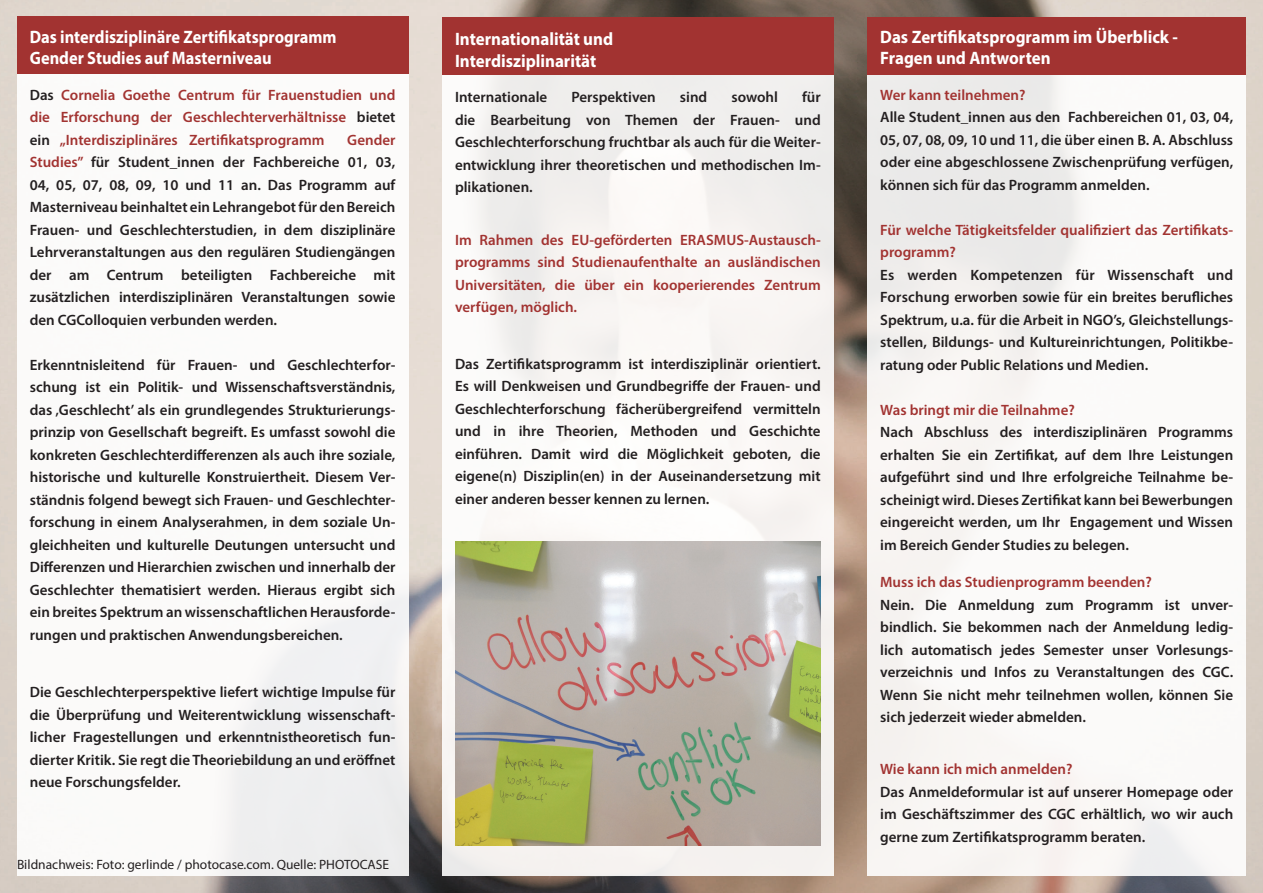
<style>
.page{position:relative;width:1263px;height:893px;background:#fff}
.page>*{position:absolute;margin:0;border:0;box-sizing:border-box;transform-origin:0 0}
.t1{font:700 18px/21.8px "Myriad Pro";color:#fff;scale:.94 1}
.t2{font:700 18px/21.8px "Myriad Pro";color:#fff;scale:.91 1}
.t3{font:600 15px/22.5px "Myriad Pro";color:#231f20;text-align:justify}
.t4{font:600 15px/22.5px "Myriad Pro";color:#a23331;text-align:justify}
.t5{font:13.5px "Myriad Pro";color:#231f20}
.s1{color:#231f20}
.s2{color:#a23331}
</style>
<div class="page">
<img style="left:0;top:0;width:1263px;height:893px">
<div style="left:442px;top:17px;width:391px;height:859px;background:#f8f5f3"></div>
<div style="left:442px;top:17px;width:391px;height:57px;background:#a23331"></div>
<div style="left:17px;top:17px;width:391px;height:859px;background:#fff"></div>
<div style="left:867px;top:17px;width:379px;height:859px;background:linear-gradient(to right,#f3f0ee,#fcfcfb)"></div>
<div style="left:867px;top:17px;width:379px;height:57px;background:#a23331"></div>
<div style="left:17px;top:16px;width:391px;height:58px;background:#a23331"></div>
<img style="left:455px;top:541px;width:366px;height:304px">
<p class="t2" style="left:30px;top:25px;width:339px">Das interdisziplinäre Zertifikatsprogramm<br>Gender Studies auf Masterniveau</p>
<p class="t4" style="left:30px;top:83px;width:367px"><span class="s1">Das</span> Cornelia Goethe Centrum für Frauenstudien und die Erforschung der Geschlechterverhältnisse <span class="s1">bietet ein</span> „Interdisziplinäres Zertifikatsprogramm</p>
<p class="t3" style="left:30px;top:128px;width:367px;text-indent:317px"><span class="s2">Gender Studies”</span> für Student_innen der Fachbereiche 01, 03, 04, 05, 07, 08, 09, 10 und 11 an. Das Programm auf Masterniveau beinhaltet ein Lehrangebot für den Bereich Frauen- und Geschlechterstudien, in dem disziplinäre Lehrveranstaltungen aus den regulären Studiengängen der am Centrum beteiligten Fachbereiche mit zusätzlichen interdisziplinären Veranstaltungen sowie den CGColloquien verbunden werden.</p>
<p class="t3" style="left:30px;top:353px;width:367px">Erkenntnisleitend für Frauen- und Geschlechterfor&shy;schung ist ein Politik- und Wissenschaftsverständnis, das ‚Geschlecht’ als ein grundlegendes Strukturierungs&shy;prinzip von Gesellschaft begreift. Es umfasst sowohl die konkreten Geschlechterdifferenzen als auch ihre soziale, historische und kulturelle Konstruiertheit. Diesem Ver&shy;ständnis folgend bewegt sich Frauen- und Geschlechter&shy;forschung in einem Analyserahmen, in dem soziale Un&shy;gleichheiten und kulturelle Deutungen untersucht und Differenzen und Hierarchien zwischen und innerhalb der Geschlechter thematisiert werden. Hieraus ergibt sich ein breites Spektrum an wissenschaftlichen Herausforde&shy;rungen und praktischen Anwendungsbereichen.</p>
<p class="t3" style="left:30px;top:680px;width:367px">Die Geschlechterperspektive liefert wichtige Impulse für die Überprüfung und Weiterentwicklung wissenschaft&shy;licher Fragestellungen und erkenntnistheoretisch fun&shy;dierter Kritik. Sie regt die Theoriebildung an und eröffnet neue Forschungsfelder.</p>
<p class="t5" style="left:17px;top:856px;width:374px">Bildnachweis: Foto: gerlinde / photocase.com. Quelle: PHOTOCASE</p>
<p class="t1" style="left:455px;top:28px;width:170px">Internationalität und<br>Interdisziplinarität</p>
<p class="t3" style="left:455px;top:86px;width:94px">Internationale</p>
<p class="t3" style="left:571px;top:86px;width:86px">Perspektiven</p>
<p class="t3" style="left:680px;top:86px;width:29px">sind</p>
<p class="t3" style="left:731px;top:86px;width:48px">sowohl</p>
<p class="t3" style="left:455px;top:86px;width:367px;text-indent:347px">für die Bearbeitung von Themen der Frauen- und Geschlechterforschung fruchtbar als auch für die Weiter&shy;entwicklung ihrer theoretischen und methodischen Im&shy;plikationen.</p>
<p class="t4" style="left:455px;top:228px;width:367px">Im Rahmen des EU-geförderten ERASMUS-Austausch&shy;programms sind Studienaufenthalte an ausländischen Universitäten, die über ein kooperierendes Zentrum verfügen, möglich.</p>
<p class="t3" style="left:455px;top:352px;width:367px">Das Zertifikatsprogramm ist interdisziplinär orientiert.<br>Es will Denkweisen und Grundbegriffe der Frauen- und Geschlechterforschung fächerübergreifend vermitteln und in ihre Theorien, Methoden und Geschichte einführen. Damit wird die Möglichkeit geboten, die eigene(n) Disziplin(en) in der Auseinandersetzung mit einer anderen besser kennen zu lernen.</p>
<p class="t1" style="left:880px;top:25px;width:318px">Das Zertifikatsprogramm im Überblick -<br>Fragen und Antworten</p>
<p class="t4" style="left:880px;top:83px;width:147px">Wer kann teilnehmen?</p>
<p class="t3" style="left:880px;top:105px;width:354px">Alle Student_innen aus den Fachbereichen 01, 03, 04, 05, 07, 08, 09, 10 und 11, die über einen B. A. Abschluss oder eine abgeschlossene Zwischenprüfung verfügen, können sich für das Programm anmelden.</p>
<p class="t4" style="left:880px;top:218px;width:353px">Für welche Tätigkeitsfelder qualifiziert das Zertifikats&shy;programm?</p>
<p class="t3" style="left:880px;top:263px;width:354px">Es werden Kompetenzen für Wissenschaft und Forschung erworben sowie für ein breites berufliches Spektrum, u.a. für die Arbeit in NGO’s, Gleichstellungs&shy;stellen, Bildungs- und Kultureinrichtungen, Politikbe&shy;ratung oder Public Relations und Medien.</p>
<p class="t4" style="left:880px;top:398px;width:196px">Was bringt mir die Teilnahme?</p>
<p class="t3" style="left:880px;top:420px;width:354px">Nach Abschluss des interdisziplinären Programms erhalten Sie ein Zertifikat, auf dem Ihre Leistungen aufgeführt sind und Ihre erfolgreiche Teilnahme be&shy;scheinigt wird. Dieses Zertifikat kann bei Bewerbungen eingereicht werden, um Ihr Engagement und Wissen im Bereich Gender Studies zu belegen.</p>
<p class="t4" style="left:880px;top:570px;width:273px">Muss ich das Studienprogramm beenden?</p>
<p class="t3" style="left:880px;top:593px;width:354px">Nein. Die Anmeldung zum Programm ist unver&shy;bindlich. Sie bekommen nach der Anmeldung ledig&shy;lich automatisch jedes Semester unser Vorlesungs&shy;verzeichnis und Infos zu Veranstaltungen des CGC.<br>Wenn Sie nicht mehr teilnehmen wollen, können Sie sich jederzeit wieder abmelden.</p>
<p class="t4" style="left:880px;top:757px;width:194px">Wie kann ich mich anmelden?</p>
<p class="t3" style="left:880px;top:780px;width:354px">Das Anmeldeformular ist auf unserer Homepage oder im Geschäftszimmer des CGC erhältlich, wo wir auch gerne zum Zertifikatsprogramm beraten.</p>
</div>
